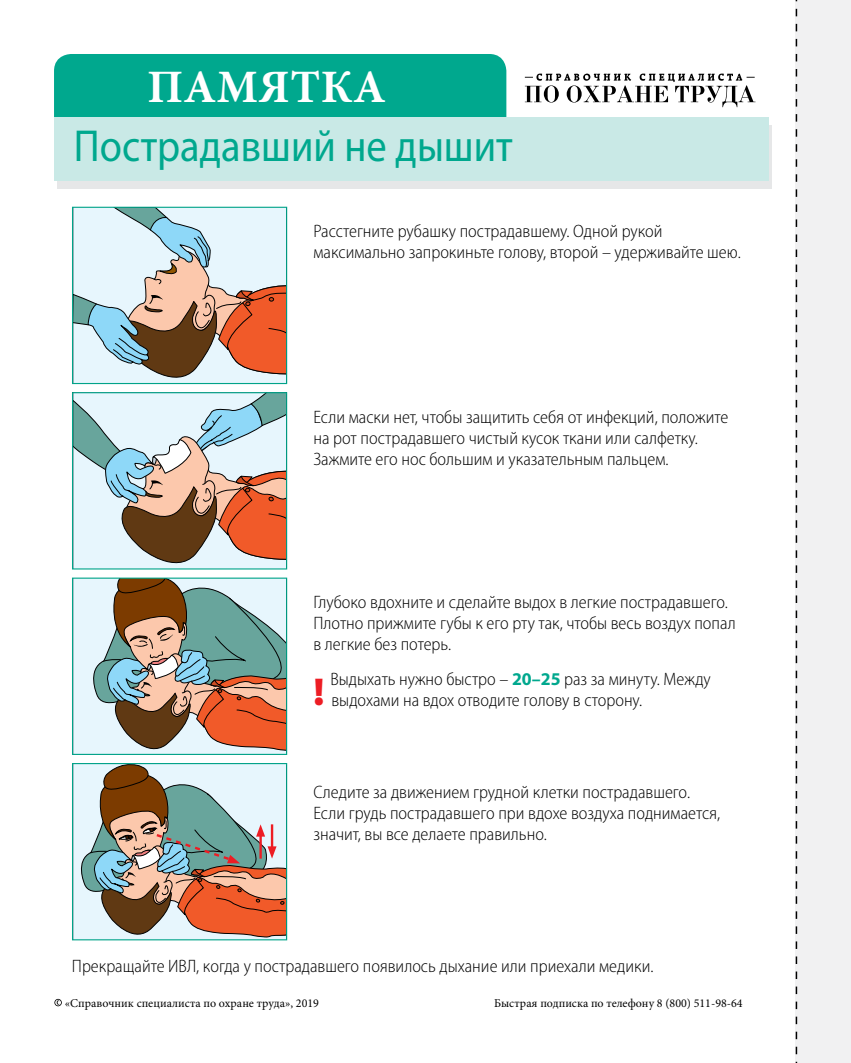
<style>
.page{position:relative;width:851px;height:1063px;background:#fff}
.page>*{position:absolute;margin:0;border:0;box-sizing:border-box;transform-origin:0 0}
.t1{font:700 46.5px "Minion Pro";letter-spacing:.01em;color:#fff}
.t2{font:45px "Myriad Pro";color:#00a88e;scale:.9 1}
.t3{font:900 39px "Myriad Pro";color:#ed1d24}
.t4{font:300 semi-condensed 18px/21px "Myriad Pro";color:#000}
.t5{font:12px "Minion Pro";color:#000}
.s1{font-weight:700;font-stretch:normal;color:#00a88e}
</style>
<div class="page">
<svg style="left:74px;top:209px;width:211px;height:173px;background:#c9beb8"></svg>
<div style="left:72px;top:207px;width:215px;height:177px;border:1px solid #00a389"></div>
<div style="left:795px;top:0;width:55px;height:1063px;background:#f1f1f2"></div>
<svg style="left:54px;top:999px;width:8px;height:7px"></svg>
<svg style="left:795px;top:0;width:2px;height:1063px"></svg>
<div style="left:74px;top:580px;width:12px;height:173px;background:#e7f6fd"></div>
<svg style="left:86px;top:580px;width:199px;height:173px;background:#aa9e8f"></svg>
<div style="left:72px;top:578px;width:215px;height:177px;border:1px solid #00a389"></div>
<svg style="left:74px;top:765px;width:211px;height:173px;background:#b2a294"></svg>
<div style="left:72px;top:763px;width:215px;height:177px;border:1px solid #00a389"></div>
<svg style="left:74px;top:394px;width:211px;height:174px;background:#c3bbb4"></svg>
<div style="left:72px;top:392px;width:215px;height:178px;border:1px solid #00a389"></div>
<div style="left:58px;top:126px;width:713px;height:63px;background:#e6e7e8"></div>
<div style="left:54px;top:54px;width:452px;height:106px;background:#00a88e;border-radius:17px"></div>
<div style="left:54px;top:117px;width:714px;height:63px;background:#c9e9e6"></div>
<svg style="left:524px;top:74px;width:231px;height:33px"></svg>
<h1 class="t1" style="left:147px;top:55px;width:240px">Памятка</h1>
<h2 class="t2" style="left:74px;top:118px;width:489px">Пострадавший не дышит</h2>
<p class="t4" style="left:313px;top:221px;width:429px">Расстегните рубашку пострадавшему. Одной рукой максимально запрокиньте голову, второй – удерживайте шею.</p>
<p class="t4" style="left:313px;top:406px;width:416px">Если маски нет, чтобы защитить себя от инфекций, положите на рот пострадавшего чистый кусок ткани или салфетку.<br>Зажмите его нос большим и указательным пальцем.</p>
<p class="t4" style="left:313px;top:591px;width:423px">Глубоко вдохните и сделайте выдох в легкие пострадавшего.<br>Плотно прижмите губы к его рту так, чтобы весь воздух попал в легкие без потерь.</p>
<h3 class="t3" style="left:313px;top:666px;width:13px">!</h3>
<p class="t4" style="left:330px;top:669px;width:382px">Выдыхать нужно быстро – <span class="s1">20–25</span> раз за минуту. Между выдохами на вдох отводите голову в сторону.</p>
<p class="t4" style="left:313px;top:781px;width:408px">Следите за движением грудной клетки пострадавшего.<br>Если грудь пострадавшего при вдохе воздуха поднимается, значит, вы все делаете правильно.</p>
<p class="t4" style="left:72px;top:955px;width:583px">Прекращайте ИВЛ, когда у пострадавшего появилось дыхание или приехали медики.</p>
<p class="t5" style="left:65px;top:995px;width:255px">«Справочник специалиста по охране труда», 2019</p>
<p class="t5" style="left:494px;top:995px;width:250px">Быстрая подписка по телефону 8 (800) 511-98-64</p>
</div>
